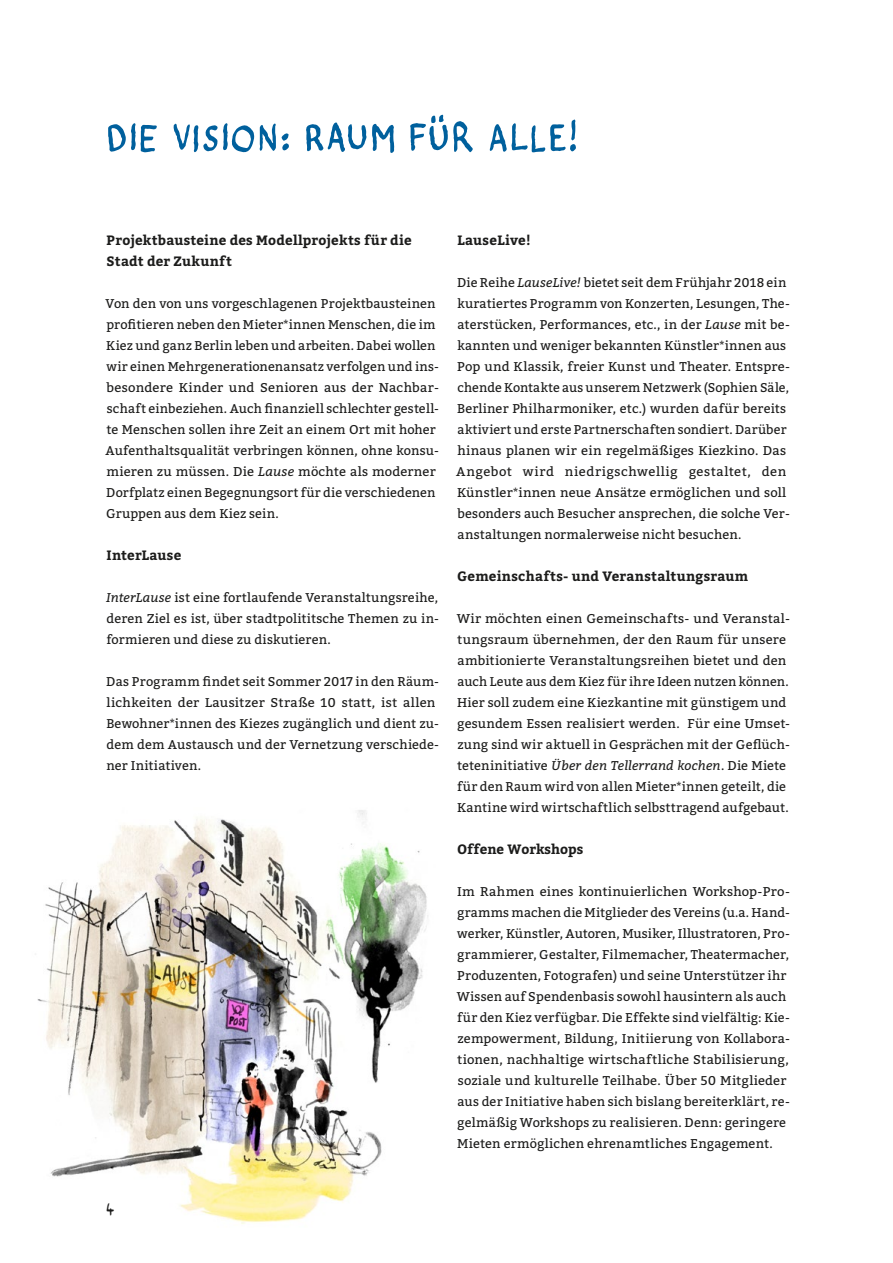
<style>
.page{position:relative;width:893px;height:1263px;background:#fff}
.page>*{position:absolute;margin:0;border:0;box-sizing:border-box;transform-origin:0 0}
.t1{font:51px "Bleistift 07 Regular";letter-spacing:.035em;color:#00609d}
.t2{font:22.5px "Bleistift 07 Regular";color:#1c1c1b}
.t3{font:700 13.5px/21px "Bitter";letter-spacing:.015em;color:#1c1c1b}
.t4{font:12.75px/21px "Bitter";letter-spacing:.01em;color:#1c1c1b}
.s1{font-style:italic}
</style>
<div class="page">
<img style="left:37px;top:810px;width:391px;height:414px">
<h1 class="t1" style="left:107px;top:110px;width:473px">DIE VISION: RAUM FÜR ALLE!</h1>
<p class="t3" style="left:107px;top:229px;width:307px">Projektbausteine des Modellprojekts für die<br>Stadt der Zukunft</p>
<p class="t4" style="left:105px;top:293px;width:335px">Von den von uns vorgeschlagenen Projektbausteinen profitieren neben den Mieter*innen Menschen, die im Kiez und ganz Berlin leben und arbeiten. Dabei wollen wir einen Mehrgenerationenansatz verfolgen und ins&shy;besondere Kinder und Senioren aus der Nachbar&shy;schaft einbeziehen. Auch finanziell schlechter gestell&shy;te Menschen sollen ihre Zeit an einem Ort mit hoher Aufenthaltsqualität verbringen können, ohne konsu&shy;mieren zu müssen. Die <span class="s1">Lause</span> möchte als moderner Dorfplatz einen Begegnungsort für die verschiedenen Gruppen aus dem Kiez sein.</p>
<p class="t3" style="left:106px;top:544px;width:76px">InterLause</p>
<p class="t4" style="left:106px;top:587px;width:334px;text-align:justify"><span class="s1">InterLause</span> ist eine fortlaufende Veranstaltungsreihe, deren Ziel es ist, über stadtpolititsche Themen zu in&shy;formieren und diese zu diskutieren.</p>
<p class="t4" style="left:106px;top:671px;width:334px">Das Programm findet seit Sommer 2017 in den Räum&shy;lichkeiten der Lausitzer Straße 10 statt, ist allen Bewohner*innen des Kiezes zugänglich und dient zu&shy;dem dem Austausch und der Vernetzung verschiede&shy;ner Initiativen.</p>
<p class="t3" style="left:457px;top:229px;width:75px">LauseLive!</p>
<p class="t4" style="left:456px;top:272px;width:335px">Die Reihe <span class="s1">LauseLive!</span> bietet seit dem Frühjahr 2018 ein kuratiertes Programm von Konzerten, Lesungen, The&shy;aterstücken, Performances, etc., in der <span class="s1">Lause</span> mit be&shy;kannten und weniger bekannten Künstler*innen aus Pop und Klassik, freier Kunst und Theater. Entspre&shy;chende Kontakte aus unserem Netzwerk (Sophien Säle, Berliner Philharmoniker, etc.) wurden dafür bereits aktiviert und erste Partnerschaften sondiert. Darüber hinaus planen wir ein regelmäßiges Kiezkino. Das Angebot wird niedrigschwellig gestaltet, den Künstler*innen neue Ansätze ermöglichen und soll besonders auch Besucher ansprechen, die solche Ver&shy;anstaltungen normalerweise nicht besuchen.</p>
<p class="t3" style="left:457px;top:565px;width:292px">Gemeinschafts- und Veranstaltungsraum</p>
<p class="t4" style="left:457px;top:608px;width:335px">Wir möchten einen Gemeinschafts- und Veranstal&shy;tungsraum übernehmen, der den Raum für unsere ambitionierte Veranstaltungsreihen bietet und den auch Leute aus dem Kiez für ihre Ideen nutzen können.<br>Hier soll zudem eine Kiezkantine mit günstigem und gesundem Essen realisiert werden. Für eine Umset&shy;zung sind wir aktuell in Gesprächen mit der Geflüch&shy;teteninitiative <span class="s1">Über den Tellerrand kochen</span>. Die Miete für den Raum wird von allen Mieter*innen geteilt, die Kantine wird wirtschaftlich selbsttragend aufgebaut.</p>
<p class="t3" style="left:457px;top:838px;width:128px">Offene Workshops</p>
<p class="t4" style="left:457px;top:881px;width:335px">Im Rahmen eines kontinuierlichen Workshop-Pro&shy;gramms machen die Mitglieder des Vereins (u.a. Hand&shy;werker, Künstler, Autoren, Musiker, Illustratoren, Pro&shy;grammierer, Gestalter, Filmemacher, Theatermacher, Produzenten, Fotografen) und seine Unterstützer ihr Wissen auf Spendenbasis sowohl hausintern als auch für den Kiez verfügbar. Die Effekte sind vielfältig: Kie&shy;zempowerment, Bildung, Initiierung von Kollabora&shy;tionen, nachhaltige wirtschaftliche Stabilisierung, soziale und kulturelle Teilhabe. Über 50 Mitglieder aus der Initiative haben sich bislang bereiterklärt, re&shy;gelmäßig Workshops zu realisieren. Denn: geringere Mieten ermöglichen ehrenamtliches Engagement.</p>
<h2 class="t2" style="left:106px;top:1196px;width:10px">4</h2>
</div>
